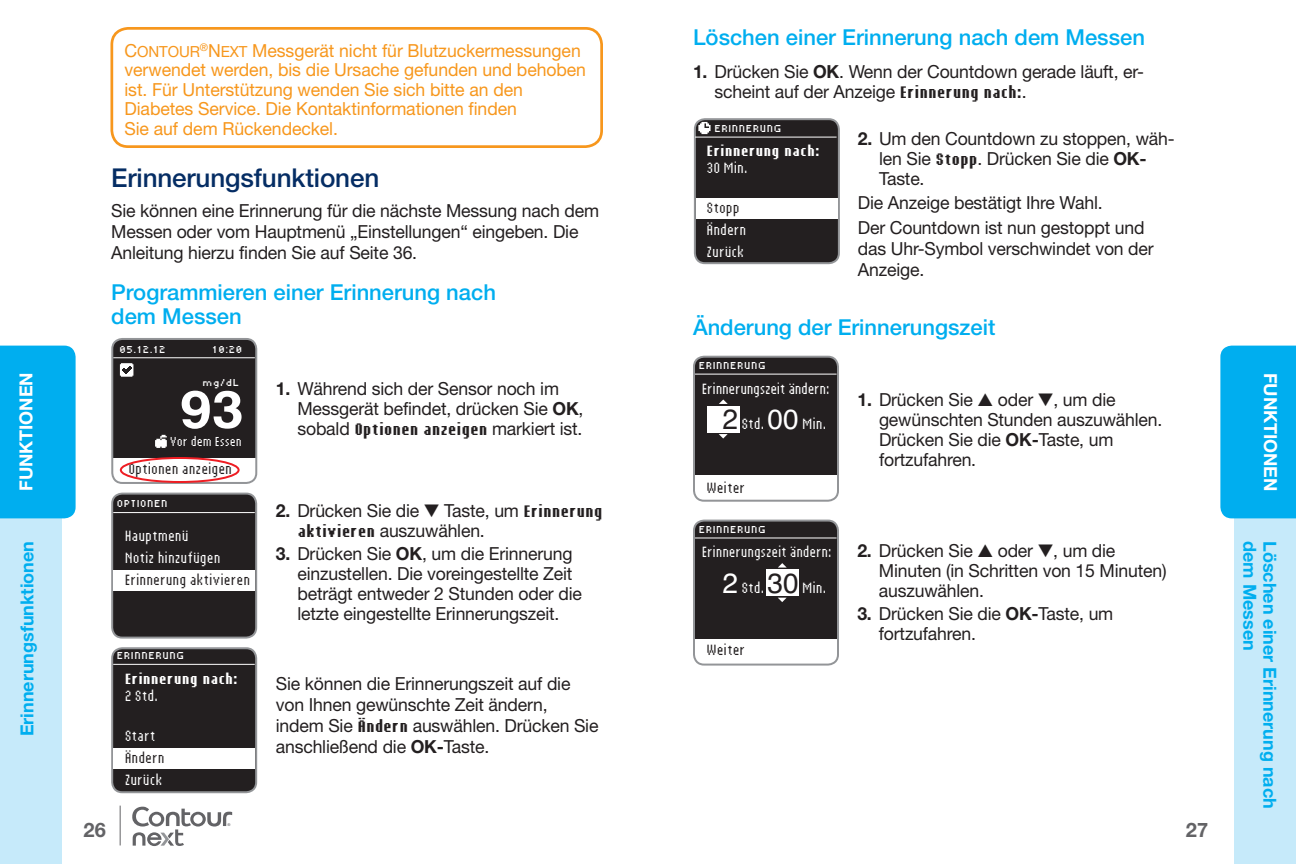
<style>
.page{position:relative;width:1296px;height:864px;background:#fff}
.page>*{position:absolute;margin:0;border:0;box-sizing:border-box;transform-origin:0 0}
.t1{font:700 52px "Helvetica BYR";color:#fff;scale:1.1 1}
.t2{font:500 26px "Helvetica Neue RED";letter-spacing:-.005em;color:#052d64}
.t3{font:500 22px/24px "Helvetica Neue RED";color:#00aeef}
.t4{font:700 20px "Helvetica Neue RED";color:#636366}
.t5{font:18px/20px "Helvetica Neue RED";letter-spacing:-.01em;color:#231f20}
.t6{font:18px/19.4px "Helvetica Neue RED";letter-spacing:-.005em;color:#f7971d}
.t7{font:700 18px "Helvetica Neue RED";color:#00aeef}
.t8{font:700 18px "Helvetica Neue RED";letter-spacing:-.005em;color:#fff}
.t9{font:16px/22px "Skinny Mini";color:#fff}
.t10{font:16px "Skinny Mini";color:#231f20}
.t11{font:700 16px "Skinny Mini";color:#fff}
.t12{font:16px "Skinny Mini";letter-spacing:-.02em;color:#fff}
.t13{font:14px "Mini Micra";color:#fff}
.t14{font:14px "Skinny Mini";color:#fff}
.t15{font:500 3.8px "Helvetica Neue";color:#636366}
.s1{font-family:"Helvetica Neue RED Regular SC850"}
.s2{font-family:"Helvetica Neue RED Regular SC850";font-size:15.4px}
.s3{font-weight:700}
.s4{font-family:"Skinny Mini";font-weight:700}
.s5{font-family:"Helvetica BYR";font-size:28px;color:#231f20}
.s6{font-family:"Helvetica BYR";font-size:28px}
</style>
<div class="page">
<div style="left:1234px;top:492px;width:62px;height:372px;background:#c6eafa"></div>
<div style="left:1220px;top:346px;width:76px;height:172px;background:#00aeef"></div>
<div style="left:0;top:477px;width:61px;height:387px;background:#c6eafa"></div>
<div style="left:0;top:346px;width:76px;height:172px;background:#00aeef"></div>
<hr style="left:120px;top:806px;width:1px;height:39px;background:#636366">
<svg style="left:132px;top:807px;width:100px;height:39px"></svg>
<div style="left:694px;top:521px;width:144px;height:144px;background:#231f20;border-radius:10px"></div>
<div style="left:694px;top:640px;width:144px;height:24px;background:#fff"></div>
<div style="left:693px;top:520px;width:146px;height:146px;border:2px solid #939598;border-radius:10px"></div>
<hr style="left:695px;top:537px;width:142px;height:1px;background:#fff">
<div style="left:766px;top:570px;width:32px;height:26px;background:#fff"></div>
<svg style="left:778px;top:563px;width:9px;height:5px"></svg>
<svg style="left:778px;top:598px;width:9px;height:4px"></svg>
<div style="left:694px;top:357px;width:144px;height:144px;background:#231f20;border-radius:10px"></div>
<div style="left:694px;top:476px;width:144px;height:24px;background:#fff"></div>
<div style="left:693px;top:356px;width:146px;height:146px;border:2px solid #939598;border-radius:10px"></div>
<div style="left:707px;top:406px;width:32px;height:26px;background:#fff"></div>
<svg style="left:719px;top:399px;width:9px;height:5px"></svg>
<svg style="left:719px;top:434px;width:9px;height:5px"></svg>
<hr style="left:695px;top:374px;width:142px;height:1px;background:#fff">
<div style="left:695px;top:119px;width:144px;height:144px;background:#231f20;border-radius:10px"></div>
<div style="left:694px;top:118px;width:146px;height:146px;border:2px solid #939598;border-radius:10px"></div>
<svg style="left:698px;top:122px;width:13px;height:12px"></svg>
<hr style="left:695px;top:137px;width:142px;height:1px;background:#fff">
<div style="left:696px;top:198px;width:142px;height:21px;background:#fff"></div>
<div style="left:112px;top:339px;width:144px;height:144px;background:#231f20;border-radius:10px"></div>
<div style="left:112px;top:458px;width:144px;height:24px;background:#fff"></div>
<div style="left:111px;top:338px;width:146px;height:146px;border:2px solid #939598;border-radius:10px"></div>
<hr style="left:113px;top:357px;width:142px;height:1px;background:#fff">
<svg style="left:120px;top:363px;width:13px;height:14px"></svg>
<svg style="left:155px;top:435px;width:12px;height:13px"></svg>
<div style="left:120px;top:457px;width:120px;height:26px;border:2px solid #ee1d23;border-radius:50%"></div>
<div style="left:112px;top:494px;width:144px;height:144px;background:#231f20;border-radius:10px"></div>
<div style="left:111px;top:493px;width:146px;height:146px;border:2px solid #939598;border-radius:10px"></div>
<div style="left:113px;top:570px;width:142px;height:21px;background:#fff"></div>
<hr style="left:113px;top:512px;width:142px;height:1px;background:#fff">
<div style="left:112px;top:648px;width:144px;height:144px;background:#231f20;border-radius:10px"></div>
<div style="left:111px;top:647px;width:146px;height:146px;border:2px solid #939598;border-radius:10px"></div>
<hr style="left:113px;top:664px;width:142px;height:1px;background:#fff">
<div style="left:113px;top:748px;width:142px;height:20px;background:#fff"></div>
<div style="left:110px;top:27px;width:493px;height:121px;border:3px solid #f7971d;border-radius:16px"></div>
<p class="t8" style="left:15px;top:491px;width:120px;rotate:-90deg">FUNKTIONEN</p>
<p class="t7" style="left:16px;top:736px;width:197px;rotate:-90deg">Erinnerungsfunktionen</p>
<p class="t6" style="left:124px;top:40px;width:463px"><span class="s1">C</span><span class="s2">ONTOUR</span><sup>®</sup><span class="s1">N</span> <span class="s2">EXT</span> Messgerät nicht für Blutzuckermessungen verwendet werden, bis die Ursache gefunden und behoben ist. Für Unterstützung wenden Sie sich bitte an den Diabetes Service. Die Kontaktinformationen finden<br>Sie auf dem Rückendeckel.</p>
<h2 class="t2" style="left:111px;top:162px;width:270px">Erinnerungsfunktionen</h2>
<p class="t5" style="left:111px;top:200px;width:489px;line-height:21px">Sie können eine Erinnerung für die nächste Messung nach dem<br>Messen oder vom Hauptmenü „Einstellungen“ eingeben. Die<br>Anleitung hierzu finden Sie auf Seite 36.</p>
<p class="t3" style="left:111px;top:279px;width:386px">Programmieren einer Erinnerung nach dem Messen</p>
<p class="t13" style="left:119px;top:341px;width:48px">05.12.12</p>
<p class="t13" style="left:212px;top:341px;width:32px">10:20</p>
<p class="t13" style="left:202px;top:374px;width:39px">mg/dL</p>
<h1 class="t1" style="left:180px;top:367px;width:60px">93</h1>
<p class="t10" style="left:128px;top:461px;width:105px">Optionen anzeigen</p>
<p class="t14" style="left:170px;top:434px;width:73px">Vor dem Essen</p>
<p class="t13" style="left:117px;top:496px;width:53px">OPTIONEN</p>
<p class="t9" style="left:125px;top:525px;width:97px">Hauptmenü<br>Notiz hinzufügen</p>
<p class="t10" style="left:125px;top:571px;width:127px">Erinnerung aktivieren</p>
<p class="t13" style="left:117px;top:648px;width:69px">ERINNERUNG</p>
<p class="t11" style="left:125px;top:670px;width:115px">Erinnerung nach:</p>
<p class="t9" style="left:125px;top:684px;width:35px">2 Std.</p>
<p class="t9" style="left:125px;top:724px;width:32px">Start</p>
<p class="t10" style="left:125px;top:749px;width:41px">Ändern</p>
<p class="t9" style="left:125px;top:768px;width:39px">Zurück</p>
<p class="t5" style="left:297px;top:378px;width:288px;text-indent:-22px"><span class="s3">1.</span> Während sich der Sensor noch im<br>Messgerät befindet, drücken Sie <span class="s3">OK</span>, sobald <span class="s4">Optionen anzeigen</span> markiert ist.</p>
<p class="t5" style="left:297px;top:500px;width:307px;text-indent:-22px"><span class="s3">2.</span> Drücken Sie die ▼ Taste, um <span class="s4">Erinnerung aktivieren</span> auszuwählen.</p>
<p class="t5" style="left:297px;top:543px;width:286px;text-indent:-22px"><span class="s3">3.</span> Drücken Sie <span class="s3">OK</span>, um die Erinnerung einzustellen. Die voreingestellte Zeit beträgt entweder 2 Stunden oder die letzte eingestellte Erinnerungszeit.</p>
<p class="t5" style="left:276px;top:673px;width:324px;line-height:21px">Sie können die Erinnerungszeit auf die von Ihnen gewünschte Zeit ändern, indem Sie <span class="s4">Ändern</span> auswählen. Drücken Sie anschließend die <span class="s3">OK-</span>Taste.</p>
<p class="t3" style="left:693px;top:25px;width:453px">Löschen einer Erinnerung nach dem Messen</p>
<p class="t5" style="left:715px;top:61px;width:431px;text-indent:-22px"><span class="s3">1.</span> Drücken Sie <span class="s3">OK</span>. Wenn der Countdown gerade läuft, er&shy;scheint auf der Anzeige <span class="s4">Erinnerung nach:</span>.</p>
<p class="t5" style="left:879px;top:129px;width:297px;text-indent:-21px"><span class="s3">2.</span> Um den Countdown zu stoppen, wäh&shy;len Sie <span class="s4">Stopp</span>. Drücken Sie die <span class="s3">OK-<br></span>Taste.</p>
<p class="t5" style="left:858px;top:190px;width:288px;line-height:25px">Die Anzeige bestätigt Ihre Wahl.<br>Der Countdown ist nun gestoppt und</p>
<p class="t5" style="left:858px;top:238px;width:297px;line-height:21px">das Uhr-Symbol verschwindet von der<br>Anzeige.</p>
<p class="t13" style="left:714px;top:120px;width:69px">ERINNERUNG</p>
<p class="t11" style="left:706px;top:143px;width:115px">Erinnerung nach:</p>
<p class="t9" style="left:706px;top:157px;width:43px">30 Min.</p>
<p class="t10" style="left:706px;top:199px;width:35px">Stopp</p>
<p class="t9" style="left:706px;top:219px;width:41px">Ändern<br>Zurück</p>
<p class="t3" style="left:693px;top:315px;width:304px">Änderung der Erinnerungszeit</p>
<p class="t13" style="left:698px;top:357px;width:69px">ERINNERUNG</p>
<p class="t12" style="left:702px;top:380px;width:129px">Erinnerungszeit ändern:</p>
<p class="t9" style="left:722px;top:413px;width:105px"><span class="s5">2</span> Std. <span class="s6">00</span> Min.</p>
<p class="t10" style="left:706px;top:479px;width:40px">Weiter</p>
<p class="t13" style="left:698px;top:521px;width:69px">ERINNERUNG</p>
<p class="t9" style="left:702px;top:541px;width:131px">Erinnerungszeit ändern:</p>
<p class="t9" style="left:722px;top:576px;width:105px"><span class="s6">2</span> Std. <span class="s5">30</span> Min.</p>
<p class="t10" style="left:706px;top:641px;width:40px">Weiter</p>
<p class="t5" style="left:879px;top:389px;width:285px;text-indent:-22px"><span class="s3">1.</span> Drücken Sie ▲ oder ▼, um die gewünschten Stunden auszuwählen.<br>Drücken Sie die <span class="s3">OK-</span>Taste, um fortzufahren.</p>
<p class="t5" style="left:879px;top:540px;width:289px;text-indent:-22px"><span class="s3">2.</span> Drücken Sie ▲ oder ▼, um die<br>Minuten (in Schritten von 15 Minuten) auszuwählen.</p>
<p class="t5" style="left:879px;top:603px;width:236px;text-indent:-22px"><span class="s3">3.</span> Drücken Sie die <span class="s3">OK-</span>Taste, um fortzufahren.</p>
<p class="t4" style="left:84px;top:818px;width:24px">26</p>
<p class="t4" style="left:1186px;top:818px;width:24px">27</p>
<p class="t15" style="left:227px;top:822px;width:5px">®</p>
<p class="t8" style="left:1282px;top:373px;width:120px;rotate:90deg">FUNKTIONEN</p>
<p class="t7" style="left:1261px;top:541px;width:111px;rotate:90deg">dem Messen</p>
<p class="t7" style="left:1281px;top:541px;width:269px;rotate:90deg">Löschen einer Erinnerung nach</p>
</div>
